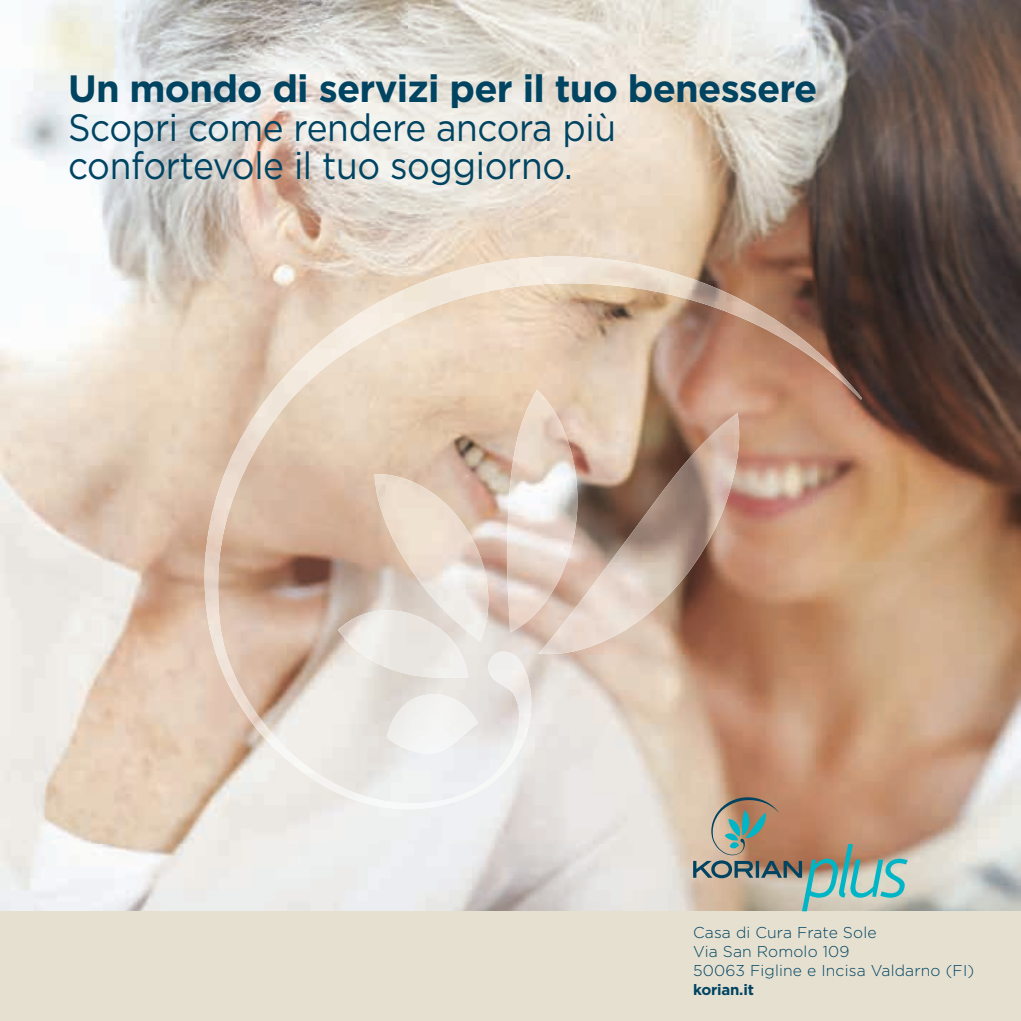
<style>
.page{position:relative;width:1021px;height:1021px;background:#fff}
.page>*{position:absolute;margin:0;border:0;box-sizing:border-box;transform-origin:0 0}
.t1{font:italic 300 72.4px "Alwyn New";color:#00b5c5}
.t2{font:38px/38px "Gotham";letter-spacing:-.01em;color:#004462;scale:.93 1}
.t3{font:700 38px "Gotham";letter-spacing:-.02em;color:#004462}
.t4{font:300 15.6px/19px "Gotham";letter-spacing:.01em;color:#004462}
.t5{font:700 15px "Gotham";letter-spacing:-.015em;color:#004462}
</style>
<div class="page">
<img style="left:0;top:0;width:1020px;height:911px">
<img style="left:507px;top:444px;width:31px;height:188px">
<img style="left:538px;top:413px;width:201px;height:241px">
<img style="left:374px;top:474px;width:114px;height:167px">
<img style="left:338px;top:610px;width:130px;height:67px">
<img style="left:387px;top:694px;width:80px;height:59px">
<img style="left:341px;top:256px;width:443px;height:70px">
<img style="left:228px;top:329px;width:108px;height:135px">
<img style="left:335px;top:325px;width:58px;height:34px">
<img style="left:757px;top:325px;width:102px;height:70px">
<svg style="left:855px;top:394px;width:7px;height:5px"></svg>
<img style="left:204px;top:463px;width:66px;height:281px">
<img style="left:467px;top:651px;width:64px;height:146px">
<img style="left:270px;top:730px;width:66px;height:62px">
<img style="left:335px;top:784px;width:133px;height:25px">
<div style="left:0;top:911px;width:1020px;height:109px;background:#e6e0d1"></div>
<svg style="left:693px;top:797px;width:109px;height:81px;background:#a1917e"></svg>
<h2 class="t3" style="left:68px;top:64px;width:751px">Un mondo di servizi per il tuo benessere</h2>
<h2 class="t2" style="left:68px;top:108px;width:591px">Scopri come rendere ancora più confortevole il tuo soggiorno.</h2>
<h1 class="t1" style="left:802px;top:831px;width:109px">plus</h1>
<p class="t4" style="left:693px;top:922px;width:282px">Casa di Cura Frate Sole<br>Via San Romolo 109<br>50063 Figline e Incisa Valdarno (FI)</p>
<p class="t5" style="left:693px;top:979px;width:62px">korian.it</p>
</div>
